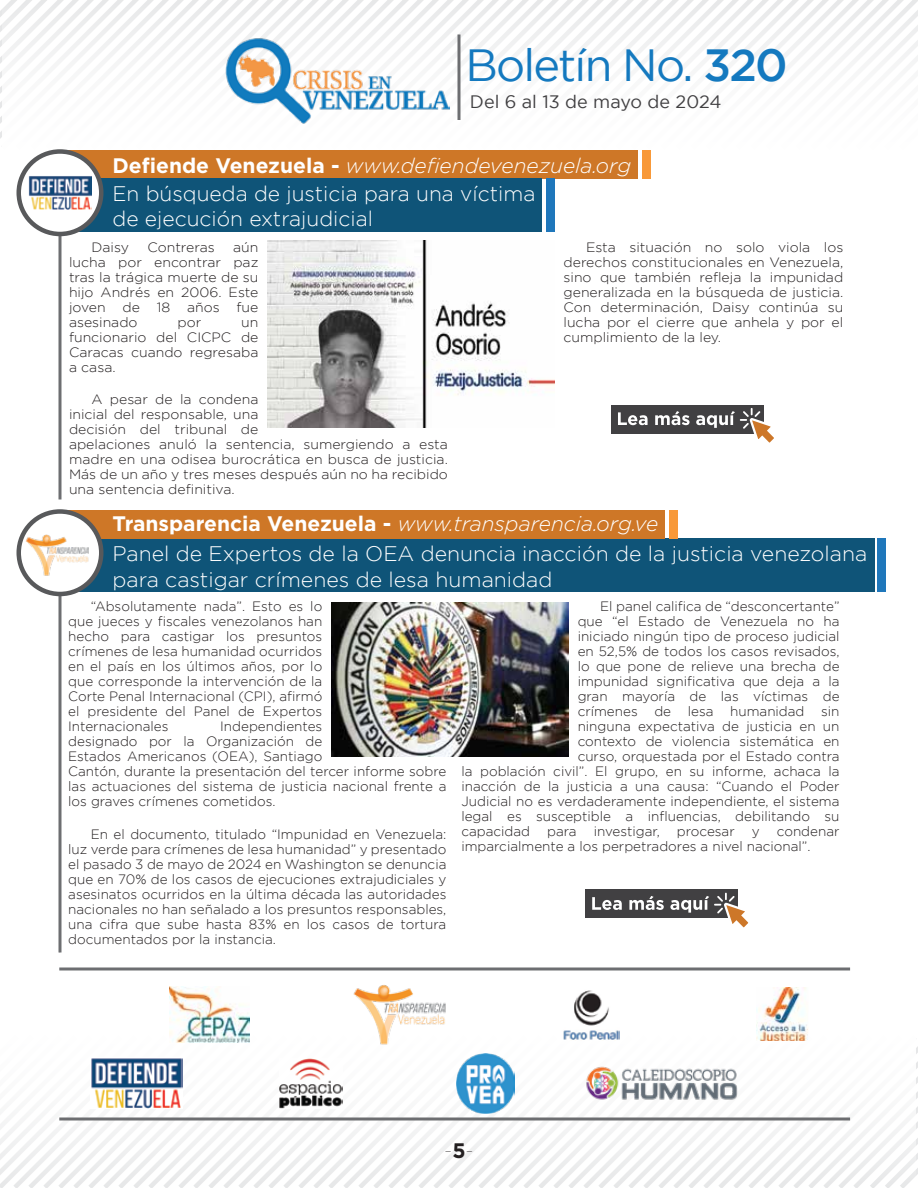
<style>
.page{position:relative;width:918px;height:1188px;background:#fff}
.page>*{position:absolute;margin:0;border:0;box-sizing:border-box;transform-origin:0 0}
.t1{font:45px "Gotham";letter-spacing:-.04em;color:#1479bf}
.t2{font:300 21px/25.2px "Gotham";color:#fff}
.t3{font:italic 300 21px "Gotham";color:#fff}
.t4{font:100 21px "Gotham";color:#231f20}
.t5{font:18px "Gotham";color:#414042}
.t6{font:300 13.5px/15px "Gotham";color:#231f20;text-align:justify}
.t7{font:300 13.5px/15px "Gotham";color:#231f20;text-align:justify;scale:1.04 1}
.s1{font-weight:500}
.s2{font-weight:700}
.s3{font-style:italic}
.s4{font-weight:700;font-style:normal}
</style>
<div class="page">
<div style="left:2px;top:0;width:916px;height:176px;background:linear-gradient(to bottom,#f6f7f7,#fff)"></div>
<div style="left:0;top:1009px;width:916px;height:179px;background:linear-gradient(to bottom,#fff,#f5f5f5)"></div>
<div style="left:60px;top:538px;width:814px;height:54px;background:#0f5478"></div>
<div style="left:878px;top:538px;width:8px;height:54px;background:#1f77bb"></div>
<div style="left:60px;top:510px;width:604px;height:28px;background:#ce7727"></div>
<div style="left:669px;top:510px;width:9px;height:28px;background:#f89939"></div>
<img style="left:331px;top:602px;width:238px;height:155px">
<svg style="left:58px;top:596px;width:4px;height:356px"></svg>
<svg style="left:19px;top:512px;width:82px;height:82px;fill:#fff"></svg>
<div style="left:16px;top:509px;width:88px;height:87px;border:4px solid #58595b;border-radius:50%"></div>
<img style="left:22px;top:532px;width:71px;height:46px">
<hr style="left:458px;top:34px;width:2px;height:86px;background:#6d6e71">
<img style="left:222px;top:34px;width:228px;height:92px">
<div style="left:60px;top:150px;width:578px;height:28px;background:#ce7727"></div>
<div style="left:642px;top:150px;width:9px;height:28px;background:#f89939"></div>
<div style="left:60px;top:178px;width:482px;height:54px;background:#0f5478"></div>
<div style="left:546px;top:178px;width:9px;height:54px;background:#1f77bb"></div>
<svg style="left:58px;top:236px;width:4px;height:263px"></svg>
<svg style="left:19px;top:152px;width:82px;height:82px"></svg>
<div style="left:16px;top:149px;width:88px;height:87px;border:4px solid #58595b;border-radius:50%"></div>
<img style="left:29px;top:176px;width:62px;height:34px">
<img style="left:267px;top:240px;width:288px;height:188px">
<img style="left:756px;top:988px;width:53px;height:53px">
<img style="left:563px;top:990px;width:57px;height:51px">
<img style="left:170px;top:986px;width:79px;height:56px">
<img style="left:580px;top:1063px;width:160px;height:40px">
<img style="left:280px;top:1058px;width:62px;height:50px">
<hr style="left:59px;top:968px;width:791px;height:2px;background:#6d6e71">
<hr style="left:59px;top:1118px;width:791px;height:2px;background:#6d6e71">
<img style="left:456px;top:1053px;width:59px;height:60px">
<img style="left:349px;top:985px;width:103px;height:62px">
<img style="left:90px;top:1058px;width:93px;height:51px">
<div style="left:585px;top:890px;width:153px;height:28px;background:#414042"></div>
<svg style="left:592px;top:897px;width:30px;height:13px"></svg>
<svg style="left:629px;top:896px;width:35px;height:14px"></svg>
<svg style="left:670px;top:893px;width:79px;height:35px"></svg>
<div style="left:611px;top:405px;width:153px;height:28px;background:#414042"></div>
<svg style="left:618px;top:412px;width:30px;height:13px"></svg>
<svg style="left:655px;top:411px;width:35px;height:14px"></svg>
<svg style="left:696px;top:408px;width:78px;height:35px"></svg>
<h1 class="t1" style="left:465px;top:40px;width:324px">Boletín No. <span class="s1">320</span></h1>
<h3 class="t5" style="left:470px;top:92px;width:253px">Del 6 al 13 de mayo de 2024</h3>
<h2 class="t2" style="left:112px;top:151px;width:520px;line-height:28px"><span class="s2">Defiende Venezuela -</span> <span class="s3">www.defiendevenezuela.org<br></span>En búsqueda de justicia para una víctima</h2>
<h2 class="t2" style="left:112px;top:206px;width:262px">de ejecución extrajudicial</h2>
<p class="t7" style="left:92px;top:239px;width:38px">Daisy</p>
<p class="t7" style="left:148px;top:239px;width:66px">Contreras</p>
<p class="t7" style="left:564px;top:239px;width:271px;text-indent:22px">Esta situación no solo viola los derechos constitucionales en Venezuela, sino que también refleja la impunidad generalizada en la búsqueda de justicia.<br>Con determinación, Daisy continúa su lucha por el cierre que anhela y por el cumplimiento de la ley.</p>
<p class="t7" style="left:69px;top:239px;width:184px;text-indent:164px">aún lucha por encontrar paz tras la trágica muerte de su hijo Andrés en 2006. Este joven de 18 años fue asesinado</p>
<p class="t7" style="left:69px;top:314px;width:184px;text-indent:172px">un funcionario del CICPC de Caracas cuando regresaba a casa.</p>
<p class="t7" style="left:69px;top:391px;width:366px;text-align:left;text-indent:22px">A pesar de la condena<br>inicial del responsable, una<br>decisión del tribunal de<br>apelaciones anuló la sentencia, sumergiendo a esta madre en una odisea burocrática en busca de justicia.<br>Más de un año y tres meses después aún no ha recibido una sentencia definitiva.</p>
<p class="t7" style="left:178px;top:314px;width:24px">por</p>
<h2 class="t3" style="left:112px;top:512px;width:547px"><span class="s4">Transparencia Venezuela -</span> www.transparencia.org.ve</h2>
<h2 class="t2" style="left:112px;top:541px;width:756px">Panel de Expertos de la OEA denuncia inacción de la justicia venezolana para castigar crímenes de lesa humanidad</h2>
<p class="t6" style="left:68px;top:599px;width:256px;text-indent:23px">“Absolutamente nada”. Esto es lo que jueces y fiscales venezolanos han hecho para castigar los presuntos crímenes de lesa humanidad ocurridos en el país en los últimos años, por lo que corresponde la intervención de la Corte Penal Internacional (CPI), afirmó el presidente del Panel de Expertos Internacionales</p>
<p class="t6" style="left:68px;top:719px;width:380px;text-align:left;text-indent:152px">Independientes<br>designado por la Organización de<br>Estados Americanos (OEA), Santiago<br>Cantón, durante la presentación del tercer informe sobre las actuaciones del sistema de justicia nacional frente a los graves crímenes cometidos.</p>
<p class="t6" style="left:68px;top:827px;width:380px;text-indent:23px">En el documento, titulado “Impunidad en Venezuela: luz verde para crímenes de lesa humanidad” y presentado el pasado 3 de mayo de 2024 en Washington se denuncia que en 70% de los casos de ejecuciones extrajudiciales y asesinatos ocurridos en la última década las autoridades nacionales no han señalado a los presuntos responsables, una cifra que sube hasta 83% en los casos de tortura documentados por la instancia.</p>
<p class="t6" style="left:600px;top:599px;width:241px">El panel califica de “desconcertante”</p>
<p class="t6" style="left:578px;top:614px;width:263px">que “el Estado de Venezuela no ha</p>
<p class="t6" style="left:578px;top:629px;width:263px">iniciado ningún tipo de proceso judicial</p>
<p class="t6" style="left:578px;top:644px;width:263px">en 52,5% de todos los casos revisados,</p>
<p class="t6" style="left:578px;top:659px;width:263px">lo que pone de relieve una brecha de</p>
<p class="t6" style="left:578px;top:674px;width:263px">impunidad significativa que deja a la</p>
<p class="t6" style="left:578px;top:689px;width:263px">gran mayoría de las víctimas de</p>
<p class="t6" style="left:578px;top:704px;width:263px">crímenes de lesa humanidad sin</p>
<p class="t6" style="left:578px;top:719px;width:263px">ninguna expectativa de justicia en un</p>
<p class="t6" style="left:578px;top:734px;width:263px">contexto de violencia sistemática en</p>
<p class="t6" style="left:578px;top:749px;width:263px">curso, orquestada por el Estado contra</p>
<p class="t6" style="left:461px;top:764px;width:380px">la población civil”. El grupo, en su informe, achaca la</p>
<p class="t6" style="left:461px;top:779px;width:380px">inacción de la justicia a una causa: “Cuando el Poder</p>
<p class="t6" style="left:461px;top:794px;width:380px">Judicial no es verdaderamente independiente, el sistema</p>
<p class="t6" style="left:461px;top:809px;width:380px">legal es susceptible a influencias, debilitando su</p>
<p class="t6" style="left:461px;top:824px;width:70px">capacidad</p>
<p class="t6" style="left:547px;top:824px;width:31px">para</p>
<p class="t6" style="left:594px;top:824px;width:67px">investigar,</p>
<p class="t6" style="left:677px;top:824px;width:59px">procesar</p>
<p class="t6" style="left:752px;top:824px;width:9px">y</p>
<p class="t6" style="left:461px;top:824px;width:380px;text-indent:316px">condenar imparcialmente a los perpetradores a nivel nacional”.</p>
<h2 class="t4" style="left:444px;top:1138px;width:31px">-<span class="s2">5</span>-</h2>
</div>
